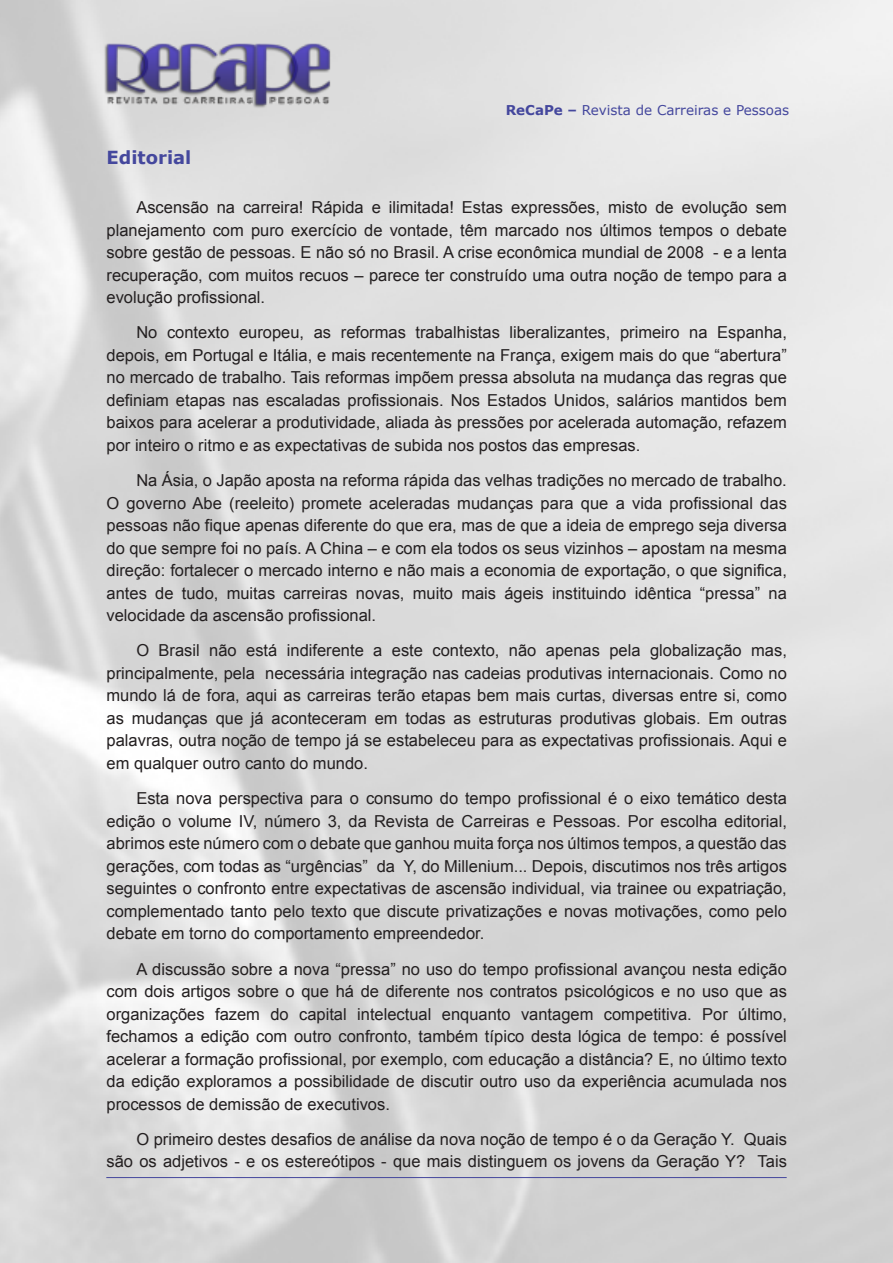
<style>
.page{position:relative;width:893px;height:1263px;background:#fff}
.page>*{position:absolute;margin:0;border:0;box-sizing:border-box;transform-origin:0 0}
.titulo_2{font:700 18px "Verdana";color:#44479d}
.texto_NEW{font:16.5px/22.5px "Arial";color:#231f20;text-align:justify}
.t1{font:13.5px "Verdana";color:#44479d}
.s1{font-weight:700}
</style>
<div class="page">
<hr style="left:106px;top:1177px;width:681px;height:1px;background:#44479d">
<img style="left:98px;top:29px;width:240px;height:81px">
<p class="t1" style="left:506px;top:101px;width:285px"><span class="s1">ReCaPe –</span> Revista de Carreiras e Pessoas</p>
<p class="titulo_2" style="left:107px;top:145px;width:86px">Editorial</p>
<p class="texto_NEW" style="left:107px;top:196px;width:682px;text-indent:30px">Ascensão na carreira! Rápida e ilimitada! Estas expressões, misto de evolução sem planejamento com puro exercício de vontade, têm marcado nos últimos tempos o debate sobre gestão de pessoas. E não só no Brasil. A crise econômica mundial de 2008 - e a lenta recuperação, com muitos recuos – parece ter construído uma outra noção de tempo para a evolução profissional.</p>
<p class="texto_NEW" style="left:107px;top:321px;width:682px;text-indent:30px">No contexto europeu, as reformas trabalhistas liberalizantes, primeiro na Espanha, depois, em Portugal e Itália, e mais recentemente na França, exigem mais do que “abertura” no mercado de trabalho. Tais reformas impõem pressa absoluta na mudança das regras que definiam etapas nas escaladas profissionais. Nos Estados Unidos, salários mantidos bem baixos para acelerar a produtividade, aliada às pressões por acelerada automação, refazem por inteiro o ritmo e as expectativas de subida nos postos das empresas.</p>
<p class="texto_NEW" style="left:107px;top:469px;width:682px;text-indent:30px">Na Ásia, o Japão aposta na reforma rápida das velhas tradições no mercado de trabalho.<br>O governo Abe (reeleito) promete aceleradas mudanças para que a vida profissional das pessoas não fique apenas diferente do que era, mas de que a ideia de emprego seja diversa do que sempre foi no país. A China – e com ela todos os seus vizinhos – apostam na mesma direção: fortalecer o mercado interno e não mais a economia de exportação, o que significa, antes de tudo, muitas carreiras novas, muito mais ágeis instituindo idêntica “pressa” na velocidade da ascensão profissional.</p>
<p class="texto_NEW" style="left:107px;top:640px;width:682px;text-indent:30px">O Brasil não está indiferente a este contexto, não apenas pela globalização mas, principalmente, pela necessária integração nas cadeias produtivas internacionais. Como no mundo lá de fora, aqui as carreiras terão etapas bem mais curtas, diversas entre si, como as mudanças que já aconteceram em todas as estruturas produtivas globais. Em outras palavras, outra noção de tempo já se estabeleceu para as expectativas profissionais. Aqui e em qualquer outro canto do mundo.</p>
<p class="texto_NEW" style="left:107px;top:787px;width:682px;text-indent:30px">Esta nova perspectiva para o consumo do tempo profissional é o eixo temático desta edição o volume IV, número 3, da Revista de Carreiras e Pessoas. Por escolha editorial, abrimos este número com o debate que ganhou muita força nos últimos tempos, a questão das gerações, com todas as “urgências” da Y, do Millenium... Depois, discutimos nos três artigos seguintes o confronto entre expectativas de ascensão individual, via trainee ou expatriação, complementado tanto pelo texto que discute privatizações e novas motivações, como pelo debate em torno do comportamento empreendedor.</p>
<p class="texto_NEW" style="left:107px;top:958px;width:682px;text-indent:30px">A discussão sobre a nova “pressa” no uso do tempo profissional avançou nesta edição com dois artigos sobre o que há de diferente nos contratos psicológicos e no uso que as organizações fazem do capital intelectual enquanto vantagem competitiva. Por último, fechamos a edição com outro confronto, também típico desta lógica de tempo: é possível acelerar a formação profissional, por exemplo, com educação a distância? E, no último texto da edição exploramos a possibilidade de discutir outro uso da experiência acumulada nos processos de demissão de executivos.</p>
<p class="texto_NEW" style="left:107px;top:1128px;width:682px;text-align:right">O primeiro destes desafios de análise da nova noção de tempo é o da Geração Y. Quais são os adjetivos - e os estereótipos - que mais distinguem os jovens da Geração Y? Tais</p>
</div>
